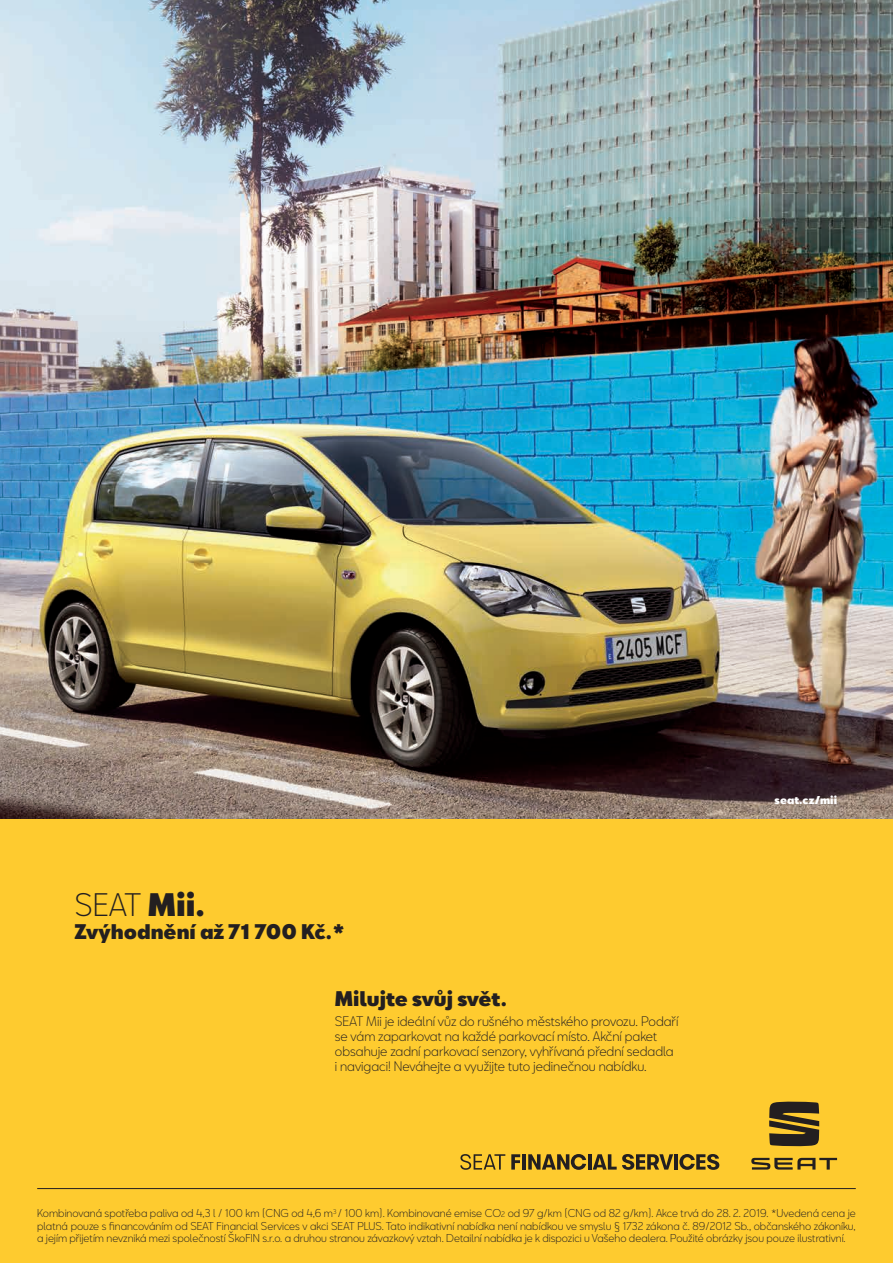
<style>
.page{position:relative;width:893px;height:1263px;background:#fff}
.page>*{position:absolute;margin:0;border:0;box-sizing:border-box;transform-origin:0 0}
.t1{font:300 30px "SEATBCN";color:#231f20}
.t2{font:900 19.5px "SEATBCN";color:#231f20}
.t3{font:300 12.75px/15.3px "SEATBCN";color:#231f20}
.t4{font:300 10.5px/12.6px "SEATBCN";color:#231f20;text-align:justify}
.t5{font:900 10.5px "SEATBCN";color:#fff}
.s1{font-weight:900}
.s2{font-size:7.35px}
</style>
<div class="page">
<div style="left:0;top:799px;width:893px;height:464px;background:#fecb2f"></div>
<img style="left:0;top:0;width:893px;height:819px">
<svg style="left:751px;top:1158px;width:86px;height:11px"></svg>
<svg style="left:769px;top:1101px;width:50px;height:45px"></svg>
<svg style="left:679px;top:1154px;width:40px;height:16px"></svg>
<hr style="left:674px;top:1154px;width:4px;height:15px;background:#231f20">
<svg style="left:593px;top:1154px;width:80px;height:16px"></svg>
<hr style="left:588px;top:1154px;width:3px;height:15px;background:#231f20">
<svg style="left:528px;top:1154px;width:58px;height:16px"></svg>
<hr style="left:522px;top:1154px;width:4px;height:15px;background:#231f20">
<svg style="left:511px;top:1154px;width:9px;height:15px"></svg>
<svg style="left:460px;top:1154px;width:45px;height:16px"></svg>
<hr style="left:37px;top:1188px;width:819px;height:1px;background:#231f20">
<h1 class="t1" style="left:74px;top:878px;width:132px">SEAT <span class="s1">Mii.</span></h1>
<h2 class="t2" style="left:74px;top:921px;width:272px">Zvýhodnění až 71 700 Kč.*</h2>
<h2 class="t2" style="left:335px;top:988px;width:174px">Milujte svůj svět.</h2>
<p class="t3" style="left:335px;top:1013px;width:345px">SEAT Mii je ideální vůz do rušného městského provozu. Podaří se vám zaparkovat na každé parkovací místo. Akční paket obsahuje zadní parkovací senzory, vyhřívaná přední sedadla i navigaci! Neváhejte a využijte tuto jedinečnou nabídku.</p>
<p class="t5" style="left:775px;top:794px;width:64px">seat.cz/mii</p>
<p class="t4" style="left:37px;top:1207px;width:820px">Kombinovaná spotřeba paliva od 4,3 l / 100 km (CNG od 4,6 m<sup>3</sup> / 100 km). Kombinované emise CO<span class="s2">2</span> od 97 g/km (CNG od 82 g/km). Akce trvá do 28. 2. 2019. *Uvedená cena je platná pouze s financováním od SEAT Financial Services v akci SEAT PLUS. Tato indikativní nabídka není nabídkou ve smyslu § 1732 zákona č. 89/2012 Sb., občanského zákoníku, a jejím přijetím nevzniká mezi společností ŠkoFIN s.r.o. a druhou stranou závazkový vztah. Detailní nabídka je k dispozici u Vašeho dealera. Použité obrázky jsou pouze ilustrativní.</p>
</div>
